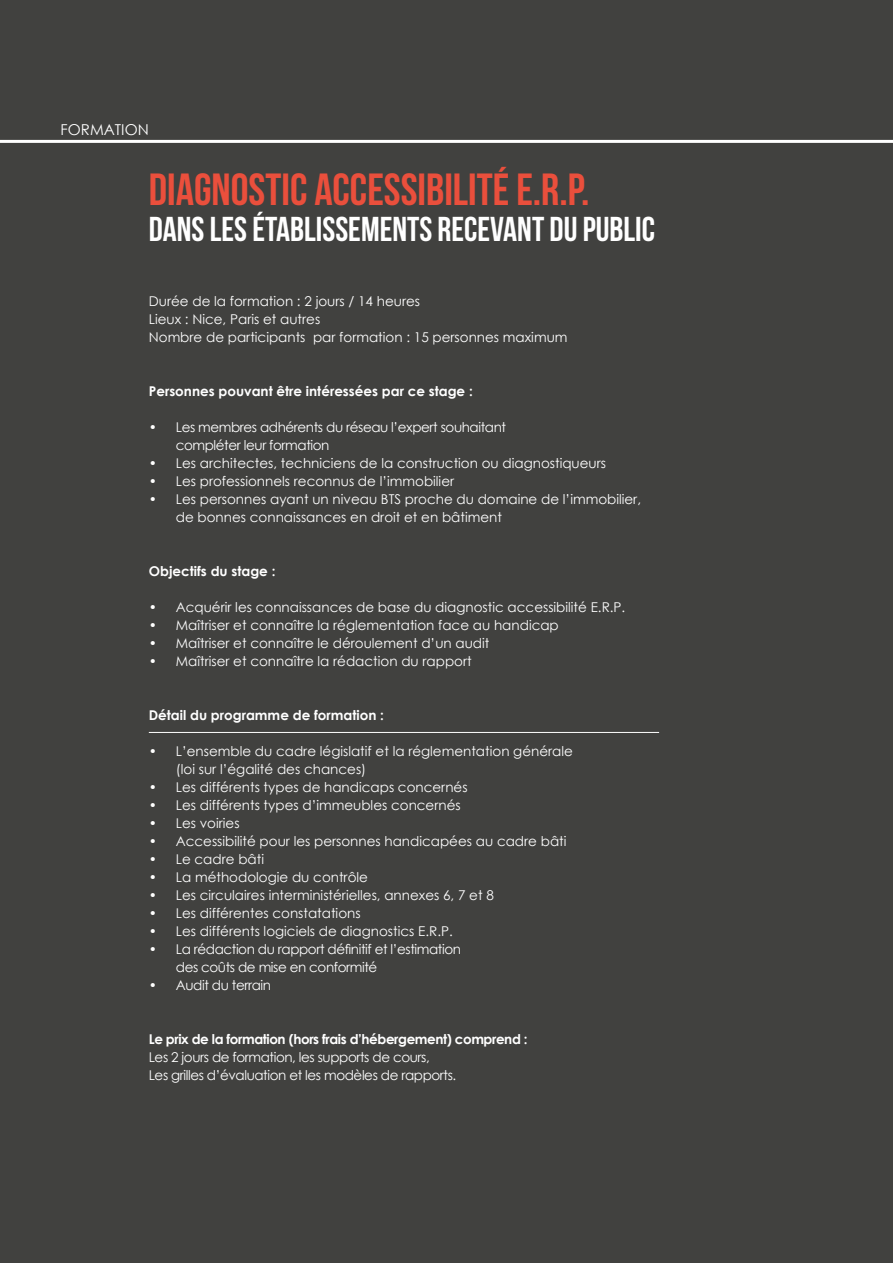
<style>
.page{position:relative;width:893px;height:1263px;background:#41413f}
.page>*{position:absolute;margin:0;border:0;box-sizing:border-box;transform-origin:0 0}
.t1{font:45px "Bebas Neue";color:#ea4f3c}
.t2{font:34.5px "Bebas Neue";color:#fff}
.t3{font:15px "Century Gothic";color:#fff}
.t4{font:13.5px/18px "Century Gothic";color:#fff}
.t5{font:13.5px/18px "Century Gothic";letter-spacing:-.03em;color:#fff}
.t6{font:700 13.5px "Century Gothic";color:#fff}
.t7{font:700 13.5px "Century Gothic";letter-spacing:-.03em;color:#fff}
</style>
<div class="page">
<hr style="left:149px;top:732px;width:510px;height:1px;background:#fff">
<hr style="left:0;top:140px;width:893px;height:3px;background:#fff">
<p class="t3" style="left:61px;top:119px;width:90px">FORMATION</p>
<h1 class="t1" style="left:149px;top:165px;width:442px">DIAGNOSTIC ACCESSIBILITÉ E.R.P.</h1>
<h2 class="t2" style="left:149px;top:210px;width:508px">DANS LES ÉTABLISSEMENTS RECEVANT DU PUBLIC</h2>
<p class="t4" style="left:149px;top:292px;width:420px">Durée de la formation : 2 jours / 14 heures<br>Lieux : Nice, Paris et autres<br>Nombre de participants par formation : 15 personnes maximum</p>
<p class="t6" style="left:149px;top:381px;width:326px">Personnes pouvant être intéressées par ce stage :</p>
<p class="t5" style="left:176px;top:418px;width:332px;text-indent:-27px">• Les membres adhérents du réseau l’expert souhaitant compléter leur formation</p>
<p class="t4" style="left:149px;top:454px;width:459px">• Les architectes, techniciens de la construction ou diagnostiqueurs</p>
<p class="t4" style="left:149px;top:472px;width:307px">• Les professionnels reconnus de l’immobilier</p>
<p class="t4" style="left:176px;top:490px;width:467px;text-indent:-27px">• Les personnes ayant un niveau BTS proche du domaine de l’immobilier, de bonnes connaissances en droit et en bâtiment</p>
<p class="t6" style="left:149px;top:561px;width:128px">Objectifs du stage :</p>
<p class="t4" style="left:149px;top:598px;width:478px">• Acquérir les connaissances de base du diagnostic accessibilité E.R.P.</p>
<p class="t4" style="left:149px;top:616px;width:411px">• Maîtriser et connaître la réglementation face au handicap</p>
<p class="t4" style="left:149px;top:634px;width:342px">• Maîtriser et connaître le déroulement d’un audit</p>
<p class="t4" style="left:149px;top:652px;width:324px">• Maîtriser et connaître la rédaction du rapport</p>
<p class="t6" style="left:149px;top:705px;width:237px">Détail du programme de formation :</p>
<p class="t4" style="left:176px;top:742px;width:399px;text-indent:-27px">• L’ensemble du cadre législatif et la réglementation générale (loi sur l’égalité des chances)</p>
<p class="t4" style="left:149px;top:778px;width:320px">• Les différents types de handicaps concernés</p>
<p class="t4" style="left:149px;top:796px;width:313px">• Les différents types d’immeubles concernés</p>
<p class="t4" style="left:149px;top:814px;width:92px">• Les voiries</p>
<p class="t4" style="left:149px;top:832px;width:419px">• Accessibilité pour les personnes handicapées au cadre bâti</p>
<p class="t4" style="left:149px;top:850px;width:117px">• Le cadre bâti</p>
<p class="t4" style="left:149px;top:868px;width:221px">• La méthodologie du contrôle</p>
<p class="t4" style="left:149px;top:886px;width:346px">• Les circulaires interministérielles, annexes 6, 7 et 8</p>
<p class="t4" style="left:149px;top:904px;width:213px">• Les différentes constatations</p>
<p class="t4" style="left:149px;top:922px;width:305px">• Les différents logiciels de diagnostics E.R.P.</p>
<p class="t5" style="left:176px;top:940px;width:287px;text-indent:-27px">• La rédaction du rapport définitif et l’estimation des coûts de mise en conformité</p>
<p class="t5" style="left:149px;top:976px;width:124px">• Audit du terrain</p>
<p class="t7" style="left:149px;top:1029px;width:380px">Le prix de la formation (hors frais d’hébergement) comprend :</p>
<p class="t5" style="left:149px;top:1048px;width:309px">Les 2 jours de formation, les supports de cours,<br>Les grilles d’évaluation et les modèles de rapports.</p>
</div>
